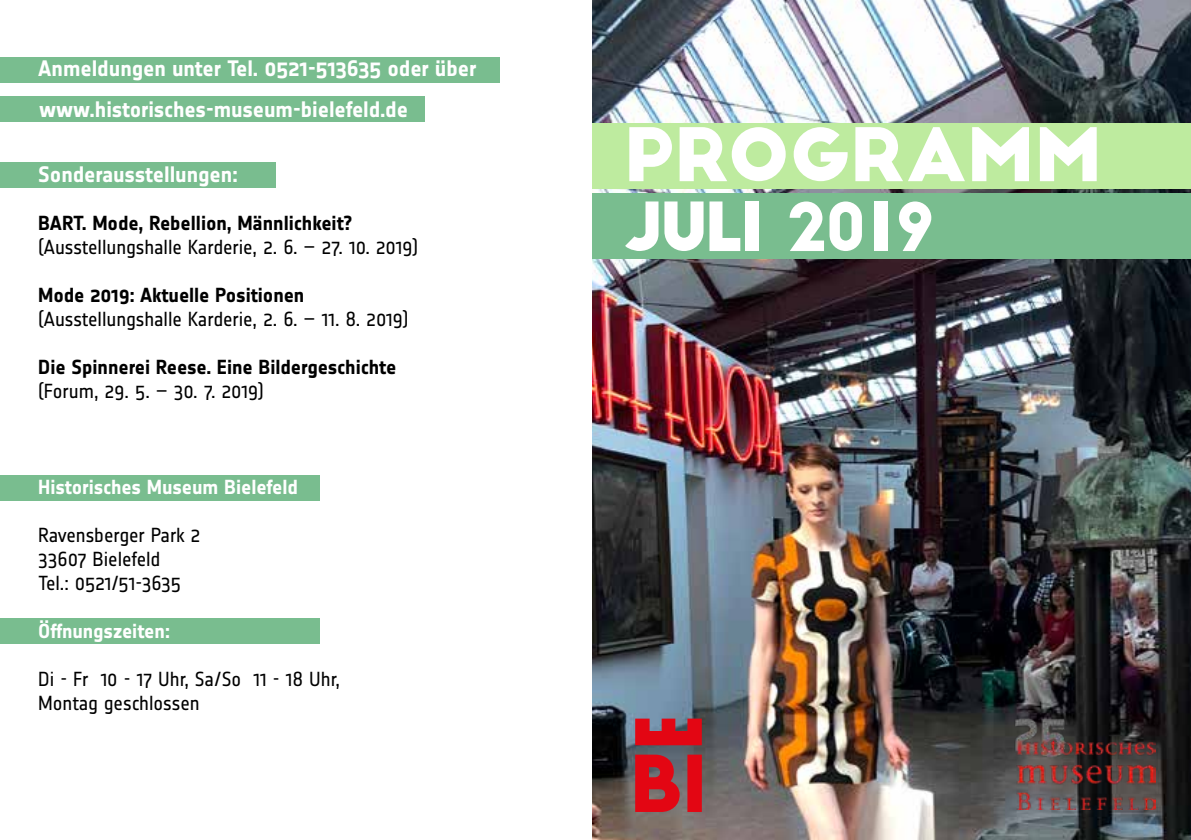
<style>
.page{position:relative;width:1191px;height:840px;background:#fff}
.page>*{position:absolute;margin:0;border:0;box-sizing:border-box;transform-origin:0 0}
.t1{font:72px "Big John";color:#fff}
.t2{font:66px "Big John";letter-spacing:-.06em;color:#fff}
.t3{font:700 22px "Notes";letter-spacing:-.005em;color:#fff}
.t4{font:20px/24px "Notes";letter-spacing:-.005em;color:#000}
.t5{font:700 20px "Notes";letter-spacing:-.005em;color:#000}
.t6{font:700 20px "Notes";letter-spacing:-.005em;color:#fff}
</style>
<div class="page">
<img style="left:592px;top:0;width:599px;height:839px">
<div style="left:592px;top:122px;width:599px;height:66px;background:#beeb9f"></div>
<div style="left:592px;top:193px;width:599px;height:66px;background:#79bd8f"></div>
<img style="left:1013px;top:706px;width:142px;height:103px">
<div style="left:0;top:57px;width:499px;height:25px;background:#79bd8f"></div>
<svg style="left:635px;top:718px;width:67px;height:93px;background:#ba2732"></svg>
<div style="left:0;top:475px;width:320px;height:25px;background:#79bd8f"></div>
<div style="left:0;top:618px;width:320px;height:25px;background:#79bd8f"></div>
<div style="left:0;top:162px;width:276px;height:25px;background:#79bd8f"></div>
<div style="left:0;top:96px;width:424px;height:26px;background:#79bd8f"></div>
<p class="t3" style="left:38px;top:56px;width:439px">Anmeldungen unter Tel. 0521-513635 oder über</p>
<p class="t3" style="left:39px;top:97px;width:370px">www.historisches-museum-bielefeld.de</p>
<p class="t3" style="left:38px;top:162px;width:201px">Sonderausstellungen:</p>
<p class="t5" style="left:38px;top:211px;width:316px">BART. Mode, Rebellion, Männlichkeit?</p>
<p class="t4" style="left:38px;top:235px;width:381px">(Ausstellungshalle Karderie, 2. 6. – 27. 10. 2019)</p>
<p class="t5" style="left:38px;top:283px;width:268px">Mode 2019: Aktuelle Positionen</p>
<p class="t4" style="left:38px;top:307px;width:372px">(Ausstellungshalle Karderie, 2. 6. – 11. 8. 2019)</p>
<p class="t5" style="left:38px;top:355px;width:359px">Die Spinnerei Reese. Eine Bildergeschichte</p>
<p class="t4" style="left:38px;top:379px;width:227px">(Forum, 29. 5. – 30. 7. 2019)</p>
<p class="t6" style="left:38px;top:475px;width:261px">Historisches Museum Bielefeld</p>
<p class="t4" style="left:38px;top:523px;width:164px">Ravensberger Park 2<br>33607 Bielefeld<br>Tel.: 0521/51-3635</p>
<p class="t6" style="left:38px;top:619px;width:133px">Öffnungszeiten:</p>
<p class="t4" style="left:38px;top:667px;width:303px">Di - Fr 10 - 17 Uhr, Sa/So 11 - 18 Uhr,<br>Montag geschlossen</p>
<h1 class="t1" style="left:624px;top:122px;width:480px">PROGRAMM</h1>
<h2 class="t2" style="left:624px;top:197px;width:314px">Juli 2019</h2>
</div>
